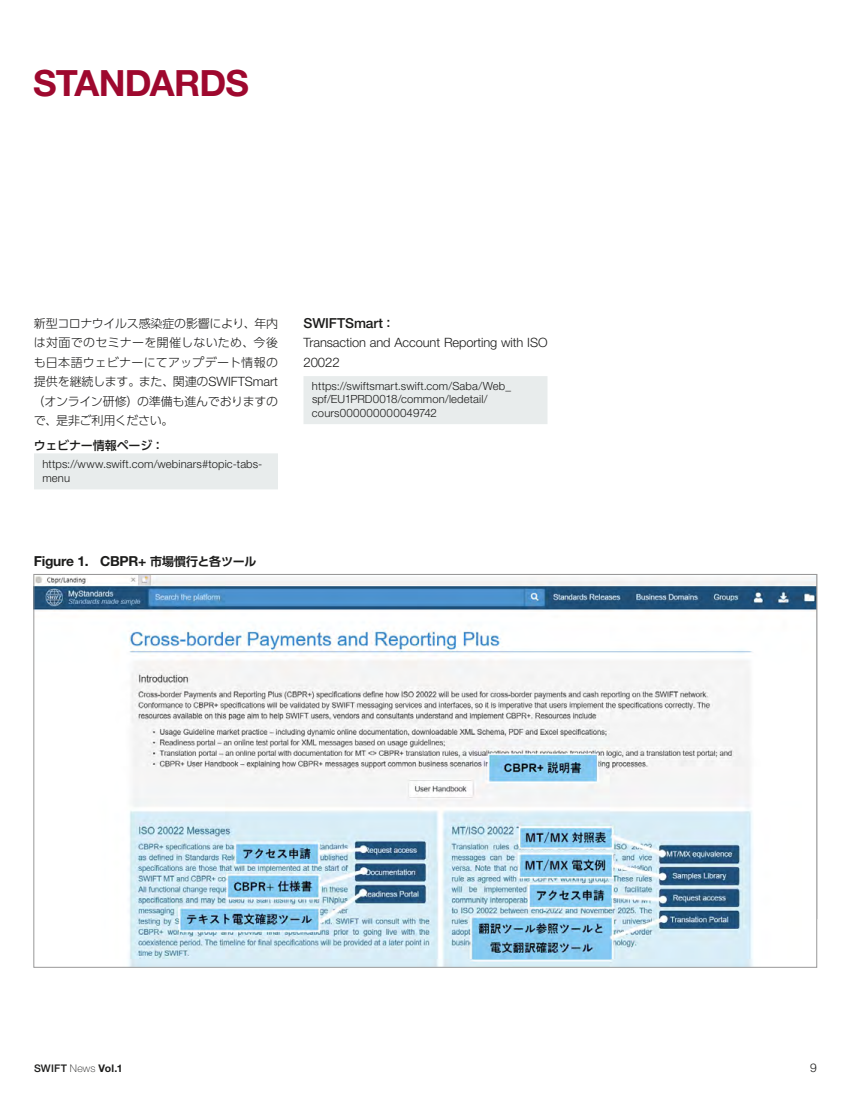
<style>
.page{position:relative;width:851px;height:1106px;background:#fff}
.page>*{position:absolute;margin:0;border:0;box-sizing:border-box;transform-origin:0 0}
.t1{font:700 36.15px "Helvetica Neue LT Std";letter-spacing:-.025em;color:#9e082e}
.t2{font:700 13.8px "Helvetica Neue LT Std";letter-spacing:-.02em;color:#1c1c1b}
.t3{font:500 13.8px "Helvetica Neue LT Std";letter-spacing:-.005em;color:#1c1c1b}
.t4{font:300 13.2px "Helvetica Neue LT Std";letter-spacing:-.01em;color:#1c1c1b}
.t5{font:300 12.9px "Helvetica Neue LT Std";letter-spacing:-.005em;color:#1c1c1b}
.t6{font:300 12px/19.5px "UD Shin Go Pro";letter-spacing:-.02em;color:#1c1c1b;text-align:justify}
.t7{font:500 12px "UD Shin Go Pro";letter-spacing:-.01em;color:#1c1c1b}
.t8{font:300 12px "Helvetica Neue LT Std";color:#1c1c1b}
.t9{font:300 11.55px "Helvetica Neue LT Std";letter-spacing:.025em;color:#1c1c1b}
.t10{font:300 11.25px/13.5px "Helvetica Neue LT Std";letter-spacing:.01em;color:#1c1c1b}
.t11{font:500 10.5px "Helvetica Neue LT Std";letter-spacing:.02em;color:#1c1c1b}
.s1{font-family:"Helvetica Neue LT Std";font-size:12.9px}
.s2{font-family:"UD Shin Go Pro";font-size:12px}
.s3{font-size:11.55px}
.s4{font-size:11.25px}
.s5{font-family:"UD Shin Go Pro De";font-size:12px}
.s6{font-weight:100}
.s7{font-weight:700}
</style>
<div class="page">
<div style="left:34px;top:453px;width:244px;height:36px;background:#e8ecec"></div>
<div style="left:303px;top:376px;width:244px;height:48px;background:#e8ecec"></div>
<img style="left:36px;top:576px;width:778px;height:389px">
<h1 class="t1" style="left:33px;top:60px;width:217px">STANDARDS</h1>
<p class="t6" style="left:33px;top:313px;width:247px">新型コロナウイルス感染症の影響により、年内は対面でのセミナーを開催しないため、今後も日本語ウェビナーにてアップデート情報の提供を継続します。また、関連の<span class="s1">SWIFTSmart</span>（オンライン研修）の準備も進んでおりますので、是非ご利用ください。</p>
<p class="t7" style="left:34px;top:435px;width:131px">ウェビナー情報ページ：</p>
<p class="t10" style="left:42px;top:457px;width:221px">https://www.swift.com/webinars#topic-tabs&shy;menu</p>
<p class="t3" style="left:303px;top:315px;width:92px">SWIFTSmart<span class="s2">：</span></p>
<p class="t5" style="left:303px;top:335px;width:245px">Transaction and Account Reporting with ISO</p>
<p class="t4" style="left:303px;top:354px;width:38px">20022</p>
<p class="t10" style="left:312px;top:379px;width:201px">https://swiftsmart.swift.com/Saba/Web_ spf/EU<span class="s3">1</span>PRD<span class="s3">0018</span>/common/ledetail/</p>
<p class="t9" style="left:312px;top:406px;width:126px"><span class="s4">cours</span>000000000049742</p>
<p class="t2" style="left:34px;top:552px;width:224px">Figure 1. CBPR+ <span class="s5">市場慣行と各ツール</span></p>
<p class="t11" style="left:34px;top:1062px;width:90px">SWIFT <span class="s6">News</span> <span class="s7">Vol.1</span></p>
<p class="t8" style="left:810px;top:1060px;width:8px">9</p>
</div>
